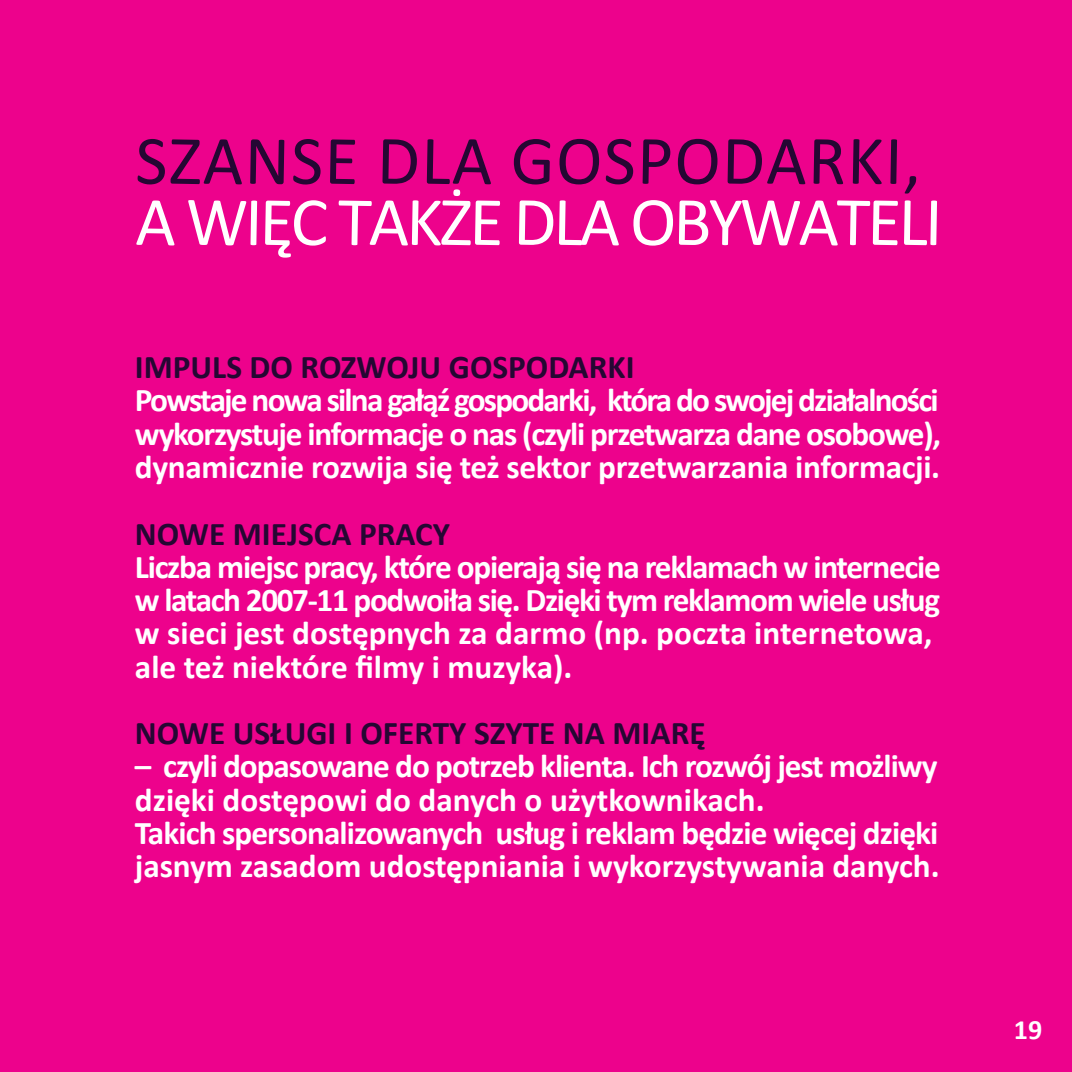
<style>
.page{position:relative;width:1072px;height:1072px;background:#fff}
.page>*{position:absolute;margin:0;border:0;box-sizing:border-box;transform-origin:0 0}
.t1{font:70px/61.2px "Calibri";color:#fff}
.t2{font:700 33.25px/33.2px "Calibri";letter-spacing:-.015em;color:#fff}
.t3{font:700 33.25px "Calibri";color:#250733}
.t4{font:700 28px "Calibri";color:#fff}
.s1{color:#250733}
</style>
<div class="page">
<div style="left:0;top:0;width:1071px;height:1072px;background:#ed028c"></div>
<p class="t1" style="left:136px;top:123px;width:809px;rotate:1deg"><span class="s1">SZANSE DLA GOSPODARKI,<br></span>A WIĘC TAKŻE DLA OBYWATELI</p>
<p class="t2" style="left:135px;top:350px;width:807px"><span class="s1">IMPULS DO ROZWOJU GOSPODARKI<br></span>Powstaje nowa silna gałąź gospodarki, która do swojej działalności wykorzystuje informacje o nas (czyli przetwarza dane osobowe), dynamicznie rozwija się też sektor przetwarzania informacji.</p>
<p class="t2" style="left:135px;top:517px;width:807px"><span class="s1">NOWE MIEJSCA PRACY<br></span>Liczba miejsc pracy, które opierają się na reklamach w internecie w latach 2007-11 podwoiła się. Dzięki tym reklamom wiele usług w sieci jest dostępnych za darmo (np. poczta internetowa, ale też niektóre filmy i muzyka).</p>
<p class="t3" style="left:135px;top:711px;width:572px">NOWE USŁUGI I OFERTY SZYTE NA MIARĘ</p>
<p class="t2" style="left:135px;top:749px;width:806px">– czyli dopasowane do potrzeb klienta. Ich rozwój jest możliwy dzięki dostępowi do danych o użytkownikach.<br>Takich spersonalizowanych usług i reklam będzie więcej dzięki jasnym zasadom udostępniania i wykorzystywania danych.</p>
<p class="t4" style="left:1013px;top:1011px;width:30px">19</p>
</div>
